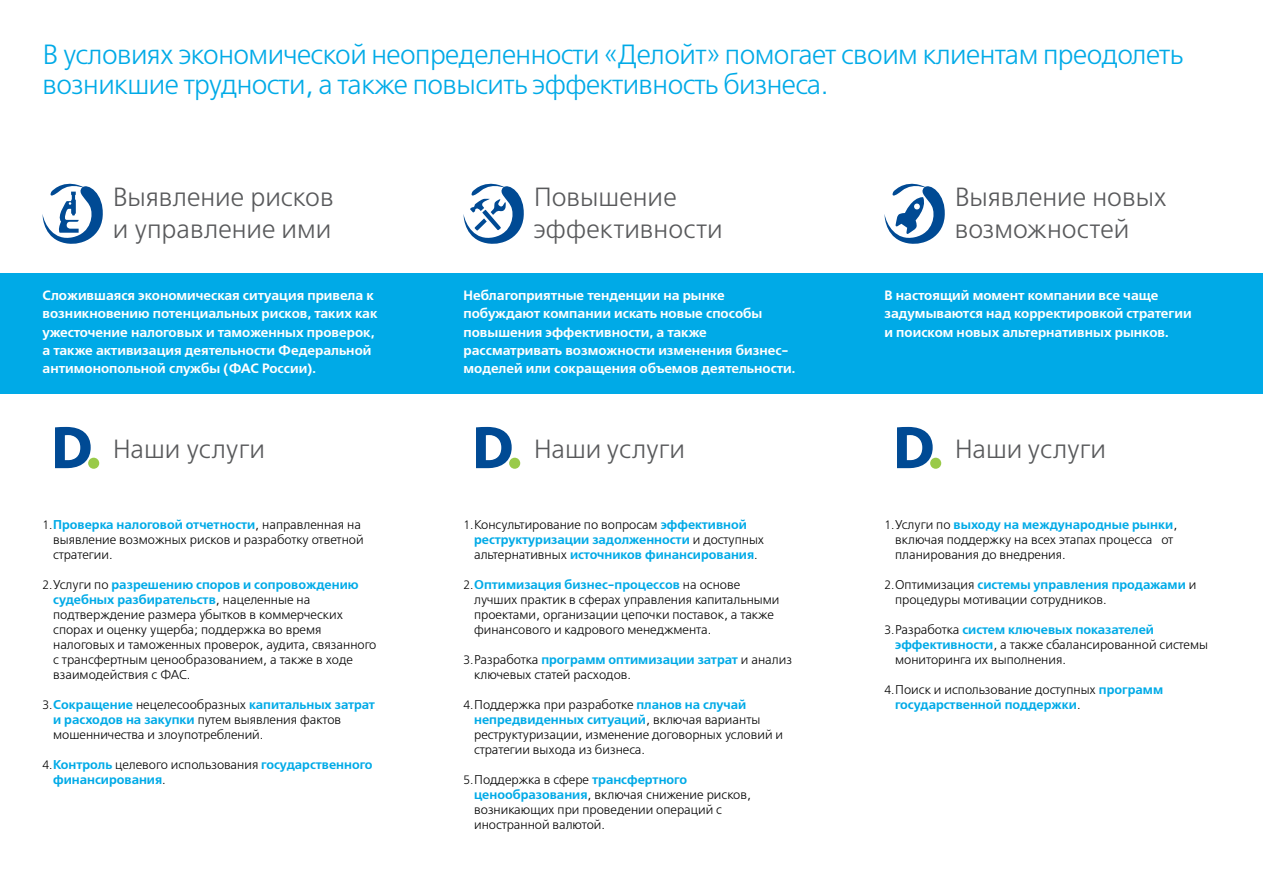
<style>
.page{position:relative;width:1263px;height:893px;background:#fff}
.page>*{position:absolute;margin:0;border:0;box-sizing:border-box;transform-origin:0 0}
.t1{font:300 27.75px/30.8px "Free Set";letter-spacing:-.02em;color:#00aae7}
.t2{font:300 26.25px/31.5px "Free Set";color:#58595b}
.t3{font:600 13.5px/18.3px "Free Set";color:#fff}
.t4{font:300 12.75px/15px "Free Set";color:#000}
.t5{font:600 12.75px/15px "Free Set";color:#00aae7}
.s1{font-family:"Frutiger Next Pro"}
.s2{font-weight:600;color:#00aae7}
.s3{font-family:"Frutiger Next Pro";font-weight:300;color:#000}
.s4{font-weight:300;color:#000}
</style>
<div class="page">
<div style="left:0;top:273px;width:1263px;height:121px;background:#00aae7"></div>
<svg style="left:55px;top:427px;width:36px;height:41px"></svg>
<div style="left:88px;top:458px;width:11px;height:11px;background:#99ca49;border-radius:50%"></div>
<svg style="left:476px;top:427px;width:36px;height:41px"></svg>
<div style="left:509px;top:458px;width:11px;height:11px;background:#99ca49;border-radius:50%"></div>
<svg style="left:897px;top:427px;width:36px;height:41px"></svg>
<div style="left:930px;top:458px;width:11px;height:11px;background:#99ca49;border-radius:50%"></div>
<svg style="left:884px;top:183px;width:61px;height:61px"></svg>
<svg style="left:42px;top:183px;width:61px;height:61px"></svg>
<svg style="left:463px;top:183px;width:61px;height:61px"></svg>
<h1 class="t1" style="left:43px;top:39px;width:1142px">В условиях экономической неопределенности «Делойт» помогает своим клиентам преодолеть возникшие трудности, а также повысить эффективность бизнеса.</h1>
<h2 class="t2" style="left:113px;top:182px;width:223px">Выявление рисков и управление ими</h2>
<p class="t3" style="left:43px;top:286px;width:336px">Сложившаяся экономическая ситуация привела к возникновению потенциальных рисков, таких как ужесточение налоговых и таможенных проверок, а также активизация деятельности Федеральной антимонопольной службы (ФАС России).</p>
<h2 class="t2" style="left:534px;top:182px;width:190px">Повышение эффективности</h2>
<h2 class="t2" style="left:955px;top:182px;width:214px">Выявление новых возможностей</h2>
<p class="t3" style="left:463px;top:286px;width:333px">Неблагоприятные тенденции на рынке побуждают компании искать новые способы повышения эффективности, а также рассматривать возможности изменения бизнес&shy;моделей или сокращения объемов деятельности.</p>
<p class="t3" style="left:884px;top:286px;width:309px">В настоящий момент компании все чаще задумываются над корректировкой стратегии и поиском новых альтернативных рынков.</p>
<h2 class="t2" style="left:113px;top:433px;width:154px">Наши услуги</h2>
<h2 class="t2" style="left:534px;top:433px;width:153px">Наши услуги</h2>
<h2 class="t2" style="left:955px;top:433px;width:153px">Наши услуги</h2>
<p class="t4" style="left:53px;top:517px;width:312px;text-indent:-11px"><span class="s1">1.</span><span class="s2">Проверка налоговой отчетности</span>, направленная на выявление возможных рисков и разработку ответной стратегии.</p>
<p class="t4" style="left:53px;top:577px;width:325px;text-indent:-11px"><span class="s1">2.</span>Услуги по <span class="s2">разрешению споров и сопровождению судебных разбирательств</span>, нацеленные на подтверждение размера убытков в коммерческих спорах и оценку ущерба; поддержка во время налоговых и таможенных проверок, аудита, связанного с трансфертным ценообразованием, а также в ходе взаимодействия с ФАС.</p>
<p class="t4" style="left:53px;top:697px;width:323px;text-indent:-11px"><span class="s1">3.</span><span class="s2">Сокращение</span> нецелесообразных <span class="s2">капитальных затрат и расходов на закупки</span> путем выявления фактов мошенничества и злоупотреблений.</p>
<p class="t5" style="left:53px;top:757px;width:321px;text-indent:-11px"><span class="s3">4.</span>Контроль <span class="s4">целевого использования</span> государственного финансирования<span class="s4">.</span></p>
<p class="t5" style="left:474px;top:517px;width:292px;text-indent:-11px"><span class="s3">1.</span><span class="s4">Консультирование по вопросам</span> эффективной реструктуризации задолженности <span class="s4">и доступных альтернативных</span> источников финансирования<span class="s4">.</span></p>
<p class="t4" style="left:474px;top:577px;width:307px;text-indent:-11px"><span class="s1">2.</span><span class="s2">Оптимизация бизнес-процессов</span> на основе лучших практик в сферах управления капитальными проектами, организации цепочки поставок, а также финансового и кадрового менеджмента.</p>
<p class="t4" style="left:474px;top:652px;width:319px;text-indent:-11px"><span class="s1">3.</span>Разработка <span class="s2">программ оптимизации затрат</span> и анализ ключевых статей расходов.</p>
<p class="t4" style="left:474px;top:697px;width:310px;text-indent:-11px"><span class="s1">4.</span>Поддержка при разработке <span class="s2">планов на случай непредвиденных ситуаций</span>, включая варианты реструктуризации, изменение договорных условий и стратегии выхода из бизнеса.</p>
<p class="t4" style="left:474px;top:772px;width:278px;text-indent:-11px"><span class="s1">5.</span>Поддержка в сфере <span class="s2">трансфертного ценообразования</span>, включая снижение рисков, возникающих при проведении операций с иностранной валютой.</p>
<p class="t4" style="left:895px;top:517px;width:284px;text-indent:-11px"><span class="s1">1.</span>Услуги по <span class="s2">выходу на международные рынки</span>, включая поддержку на всех этапах процесса ― от планирования до внедрения.</p>
<p class="t4" style="left:895px;top:577px;width:303px;text-indent:-11px"><span class="s1">2.</span>Оптимизация <span class="s2">системы управления продажами</span> и процедуры мотивации сотрудников.</p>
<p class="t4" style="left:895px;top:622px;width:314px;text-indent:-11px"><span class="s1">3.</span>Разработка <span class="s2">систем ключевых показателей эффективности</span>, а также сбалансированной системы мониторинга их выполнения.</p>
<p class="t5" style="left:895px;top:682px;width:269px;text-indent:-11px"><span class="s3">4.</span><span class="s4">Поиск и использование доступных</span> программ государственной поддержки<span class="s4">.</span></p>
</div>
